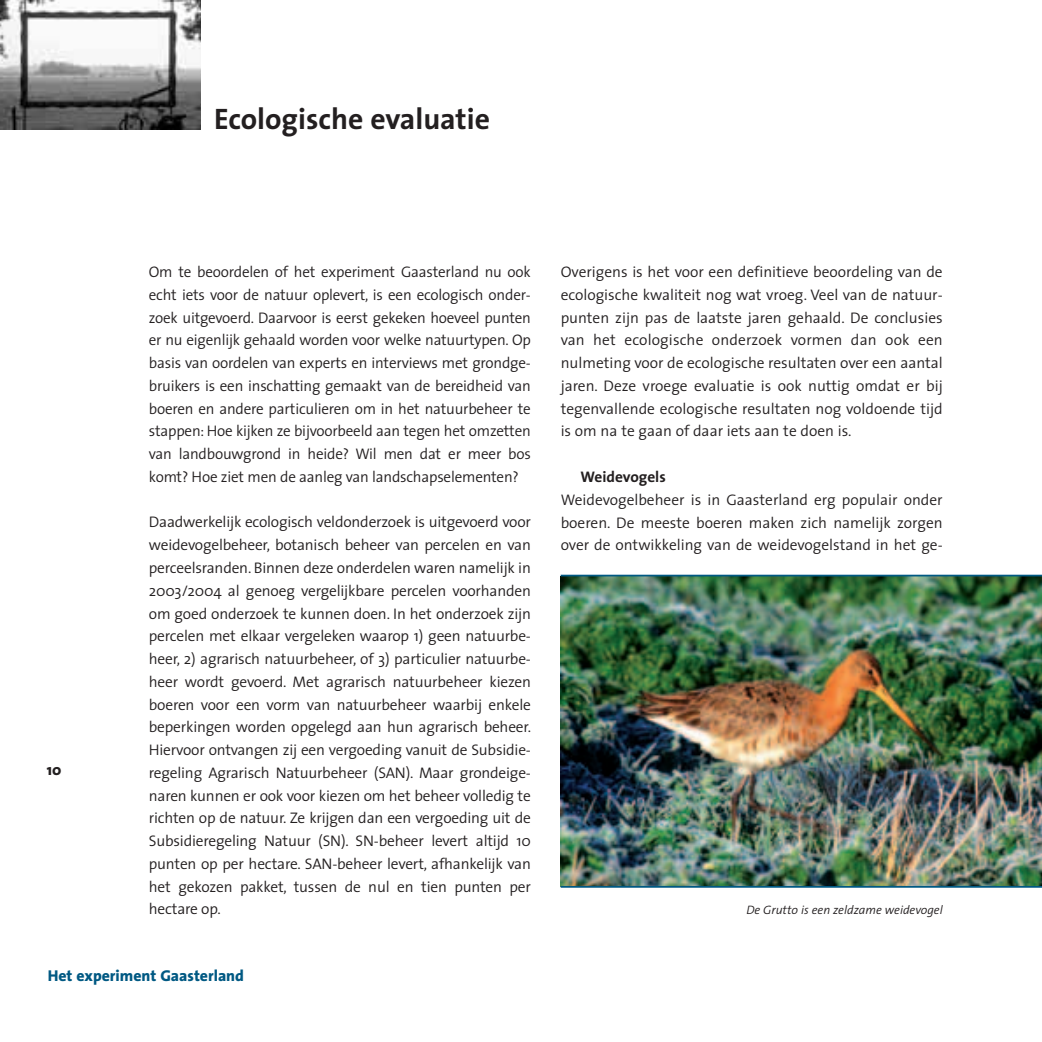
<style>
.page{position:relative;width:1042px;height:1042px;background:#fff}
.page>*{position:absolute;margin:0;border:0;box-sizing:border-box;transform-origin:0 0}
.t1{font:700 29.75px "The Sans";color:#231f20}
.t2{font:800 15.75px "The Sans";color:#005983}
.t3{font:300 15.4px/22.8px "The Sans";letter-spacing:-.01em;color:#231f20;text-align:justify}
.t4{font:700 15.4px "The Sans";color:#231f20}
.t5{font:800 15.4px "The Sans";color:#231f20}
.t6{font:italic 300 12.25px "The Sans";color:#231f20}
</style>
<div class="page">
<img style="left:0;top:0;width:200px;height:129px">
<img style="left:561px;top:576px;width:481px;height:310px">
<hr style="left:561px;top:575px;width:481px;height:1px;background:#005983">
<hr style="left:561px;top:886px;width:481px;height:2px;background:#005983">
<h1 class="t1" style="left:214px;top:108px;width:277px">Ecologische evaluatie</h1>
<p class="t5" style="left:47px;top:764px;width:16px">10</p>
<p class="t3" style="left:149px;top:262px;width:384px">Om te beoordelen of het experiment Gaasterland nu ook echt iets voor de natuur oplevert, is een ecologisch onder&shy;zoek uitgevoerd. Daarvoor is eerst gekeken hoeveel punten er nu eigenlijk gehaald worden voor welke natuurtypen. Op basis van oordelen van experts en interviews met grondge&shy;bruikers is een inschatting gemaakt van de bereidheid van boeren en andere particulieren om in het natuurbeheer te stappen: Hoe kijken ze bijvoorbeeld aan tegen het omzetten van landbouwgrond in heide? Wil men dat er meer bos komt? Hoe ziet men de aanleg van landschapselementen?</p>
<p class="t3" style="left:149px;top:512px;width:384px">Daadwerkelijk ecologisch veldonderzoek is uitgevoerd voor weidevogelbeheer, botanisch beheer van percelen en van perceelsranden. Binnen deze onderdelen waren namelijk in 2003/2004 al genoeg vergelijkbare percelen voorhanden om goed onderzoek te kunnen doen. In het onderzoek zijn percelen met elkaar vergeleken waarop 1) geen natuurbe&shy;heer, 2) agrarisch natuurbeheer, of 3) particulier natuurbe&shy;heer wordt gevoerd. Met agrarisch natuurbeheer kiezen boeren voor een vorm van natuurbeheer waarbij enkele beperkingen worden opgelegd aan hun agrarisch beheer.<br>Hiervoor ontvangen zij een vergoeding vanuit de Subsidie&shy;regeling Agrarisch Natuurbeheer (SAN). Maar grondeige&shy;naren kunnen er ook voor kiezen om het beheer volledig te richten op de natuur. Ze krijgen dan een vergoeding uit de Subsidieregeling Natuur (SN). SN-beheer levert altijd 10 punten op per hectare. SAN-beheer levert, afhankelijk van het gekozen pakket, tussen de nul en tien punten per hectare op.</p>
<p class="t2" style="left:48px;top:969px;width:198px">Het experiment Gaasterland</p>
<p class="t3" style="left:561px;top:262px;width:383px">Overigens is het voor een definitieve beoordeling van de ecologische kwaliteit nog wat vroeg. Veel van de natuur&shy;punten zijn pas de laatste jaren gehaald. De conclusies van het ecologische onderzoek vormen dan ook een nulmeting voor de ecologische resultaten over een aantal jaren. Deze vroege evaluatie is ook nuttig omdat er bij tegenvallende ecologische resultaten nog voldoende tijd is om na te gaan of daar iets aan te doen is.</p>
<p class="t4" style="left:580px;top:471px;width:87px">Weidevogels</p>
<p class="t3" style="left:561px;top:490px;width:384px">Weidevogelbeheer is in Gaasterland erg populair onder boeren. De meeste boeren maken zich namelijk zorgen over de ontwikkeling van de weidevogelstand in het ge-</p>
<p class="t6" style="left:746px;top:905px;width:198px">De Grutto is een zeldzame weidevogel</p>
</div>
